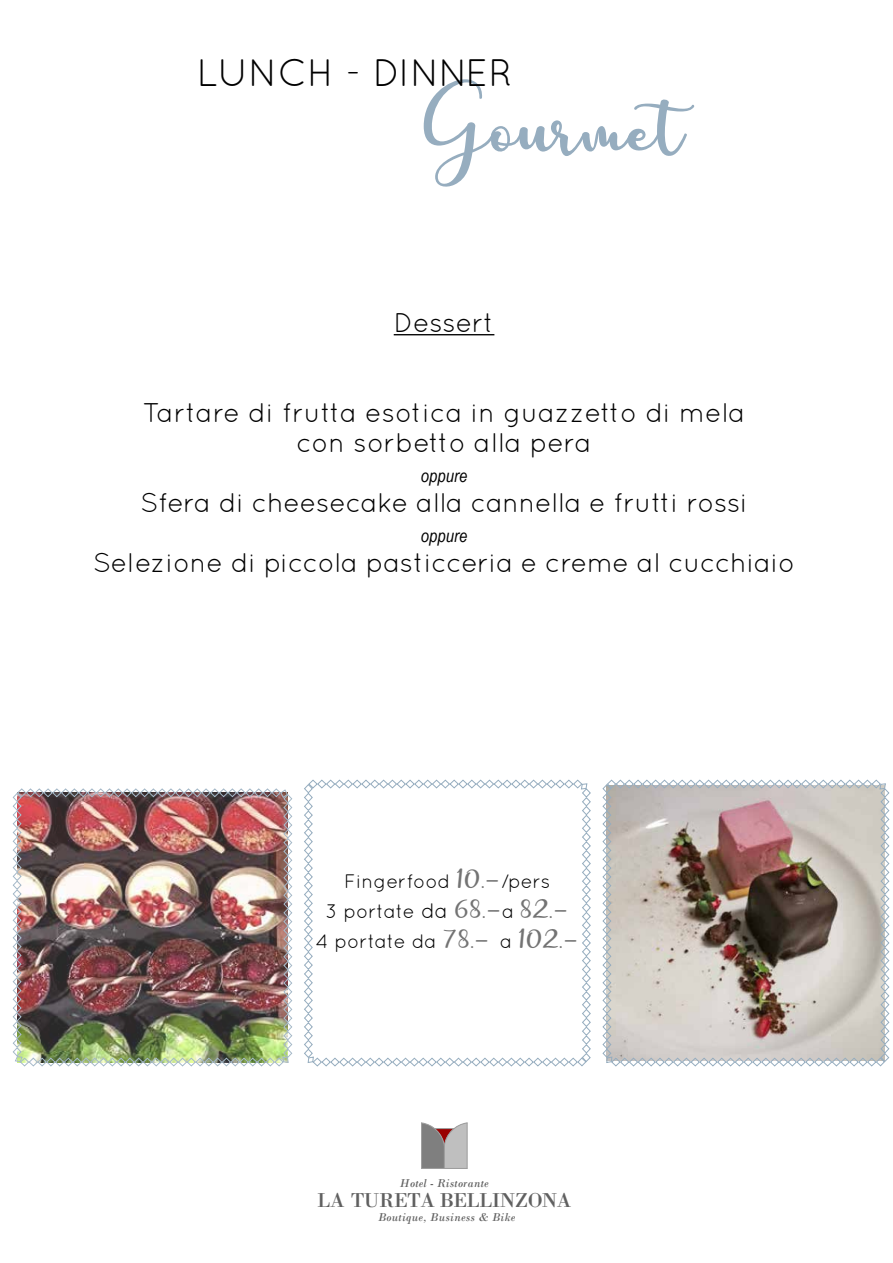
<style>
.page{position:relative;width:893px;height:1263px;background:#fff}
.page>*{position:absolute;margin:0;border:0;box-sizing:border-box;transform-origin:0 0}
.t1{font:59.85px "charlotte";color:#96adbf}
.t2{font:38.25px "Quicksand";letter-spacing:-.015em;color:#000}
.t3{font:27px/30px "Quicksand";letter-spacing:-.005em;color:#000;text-align:center}
.t4{font:20.85px "Bodoni XT";letter-spacing:-.01em;color:#606060}
.t5{font:19.5px/30px "Quicksand";color:#000;text-align:center}
.t6{font:italic 18px "Arial Narrow";letter-spacing:.005em;color:#000}
.t7{font:italic 12px "Bodoni";letter-spacing:.02em;color:#606060}
.s1{font-family:"charlotte";font-size:21px;color:#737373}
.s2{font-size:21px}
</style>
<div class="page">
<hr style="left:422px;top:1168px;width:45px;height:1px;background:#9d9d9d">
<hr style="left:467px;top:1123px;width:1px;height:45px;background:#9d9d9d">
<svg style="left:421px;top:1123px;width:46px;height:45px;background:#a49e9e"></svg>
<hr style="left:394px;top:334px;width:100px;height:1px;background:#000">
<svg style="left:304px;top:779px;width:287px;height:288px"></svg>
<img style="left:12px;top:788px;width:281px;height:279px">
<img style="left:602px;top:779px;width:288px;height:288px">
<h2 class="t2" style="left:197px;top:51px;width:318px">LUNCH - DINNER</h2>
<h1 class="t1" style="left:419px;top:96px;width:300px">Gourmet</h1>
<p class="t3" style="left:394px;top:307px;width:102px">Dessert</p>
<p class="t3" style="left:143px;top:397px;width:604px">Tartare di frutta esotica in guazzetto di mela con sorbetto alla pera</p>
<p class="t6" style="left:421px;top:463px;width:48px">oppure</p>
<p class="t3" style="left:140px;top:487px;width:609px">Sfera di cheesecake alla cannella e frutti rossi</p>
<p class="t6" style="left:421px;top:523px;width:48px">oppure</p>
<p class="t3" style="left:93px;top:547px;width:703px">Selezione di piccola pasticceria e creme al cucchiaio</p>
<p class="t5" style="left:316px;top:866px;width:265px">Fingerfood <span class="s1">10.-</span>/pers<br>3 portate <span class="s2">da</span> <span class="s1">68.-</span>a <span class="s1">82.-<br></span>4 portate da <span class="s1">78.-</span> a <span class="s1">102.-</span></p>
<p class="t7" style="left:400px;top:1176px;width:90px">Hotel - Ristorante</p>
<p class="t7" style="left:378px;top:1210px;width:139px">Boutique, Business &amp; Bike</p>
<p class="t4" style="left:317px;top:1187px;width:255px">LA TURETA BELLINZONA</p>
</div>
